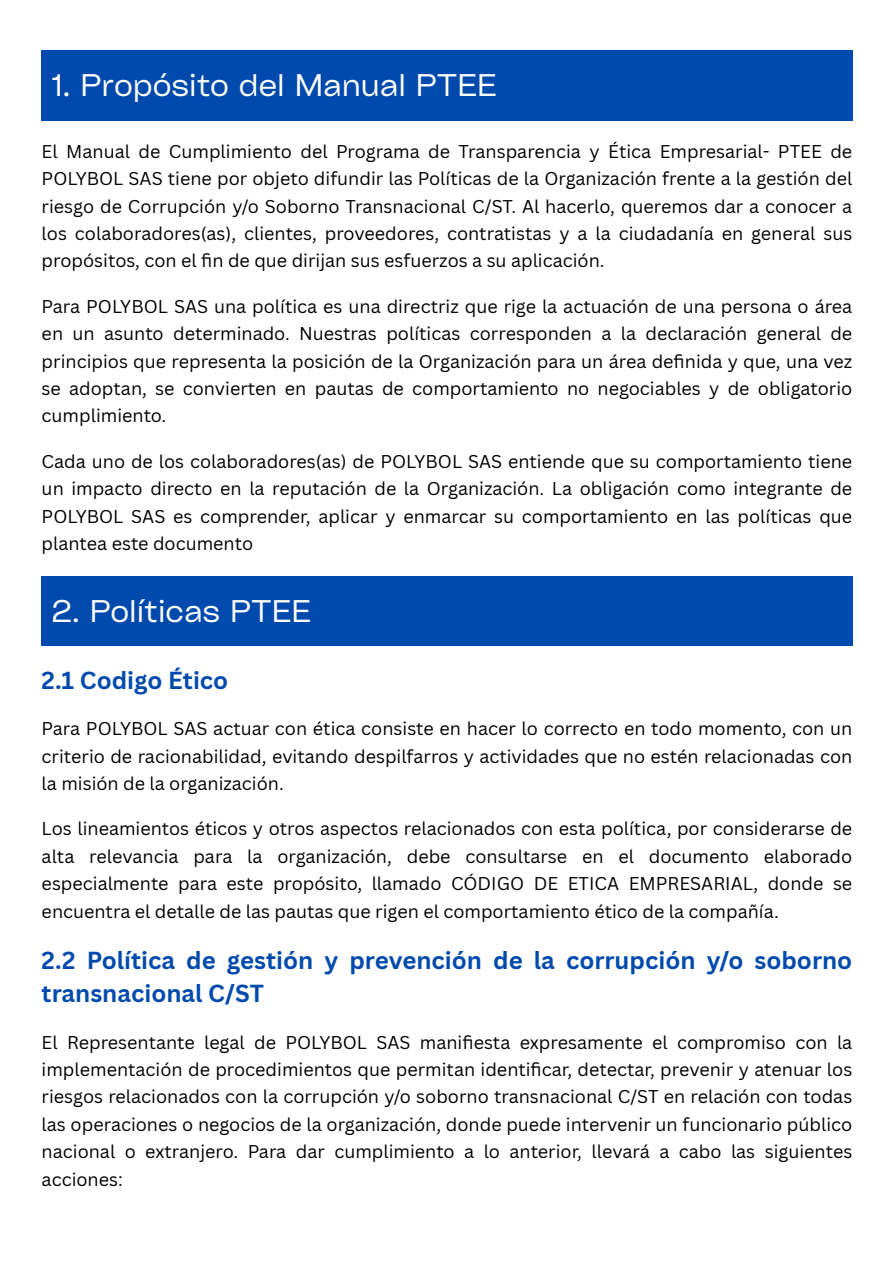
<style>
.page{position:relative;width:894px;height:1263px;background:#fff}
.page>*{position:absolute;margin:0;border:0;box-sizing:border-box;transform-origin:0 0}
.t1{font:30px "Cy Grotesk Key";color:#fff}
.t2{font:700 24px/33.8px "Canva Sans";color:#004aad}
.t3{font:18px/27.3px "Canva Sans";color:#000;text-align:justify}
</style>
<div class="page">
<div style="left:42px;top:51px;width:810px;height:69px;background:#004aad"></div>
<div style="left:42px;top:576px;width:810px;height:70px;background:#004aad"></div>
<p class="t1" style="left:52px;top:66px;width:446px">1. Propósito del Manual PTEE</p>
<p class="t3" style="left:42px;top:137px;width:811px">El Manual de Cumplimiento del Programa de Transparencia y Ética Empresarial- PTEE de POLYBOL SAS tiene por objeto difundir las Políticas de la Organización frente a la gestión del riesgo de Corrupción y/o Soborno Transnacional C/ST. Al hacerlo, queremos dar a conocer a los colaboradores(as), clientes, proveedores, contratistas y a la ciudadanía en general sus propósitos, con el fi n de que dirijan sus esfuerzos a su aplicación.</p>
<p class="t3" style="left:42px;top:292px;width:811px">Para POLYBOL SAS una política es una directriz que rige la actuación de una persona o área en un asunto determinado. Nuestras políticas corresponden a la declaración general de principios que representa la posición de la Organización para un área defi nida y que, una vez se adoptan, se convierten en pautas de comportamiento no negociables y de obligatorio cumplimiento.</p>
<p class="t3" style="left:42px;top:447px;width:811px">Cada uno de los colaboradores(as) de POLYBOL SAS entiende que su comportamiento tiene un impacto directo en la reputación de la Organización. La obligación como integrante de POLYBOL SAS es comprender, aplicar y enmarcar su comportamiento en las políticas que plantea este documento</p>
<p class="t1" style="left:52px;top:592px;width:261px">2. Políticas PTEE</p>
<h1 class="t2" style="left:42px;top:662px;width:188px">2.1 Codigo Ético</h1>
<p class="t3" style="left:42px;top:714px;width:811px">Para POLYBOL SAS actuar con ética consiste en hacer lo correcto en todo momento, con un criterio de racionabilidad, evitando despilfarros y actividades que no estén relacionadas con la misión de la organización.</p>
<p class="t3" style="left:42px;top:814px;width:811px;line-height:27.8px">Los lineamientos éticos y otros aspectos relacionados con esta política, por considerarse de alta relevancia para la organización, debe consultarse en el documento elaborado especialmente para este propósito, llamado CÓDIGO DE ETICA EMPRESARIAL, donde se encuentra el detalle de las pautas que rigen el comportamiento ético de la compañía.</p>
<h1 class="t2" style="left:42px;top:942px;width:811px">2.2 Política de gestión y prevención de la corrupción y/o soborno transnacional C/ST</h1>
<p class="t3" style="left:42px;top:1028px;width:811px">El Representante legal de POLYBOL SAS manifi esta expresamente el compromiso con la implementación de procedimientos que permitan identifi car, detectar, prevenir y atenuar los riesgos relacionados con la corrupción y/o soborno transnacional C/ST en relación con todas las operaciones o negocios de la organización, donde puede intervenir un funcionario público nacional o extranjero. Para dar cumplimiento a lo anterior, llevará a cabo las siguientes acciones:</p>
</div>
